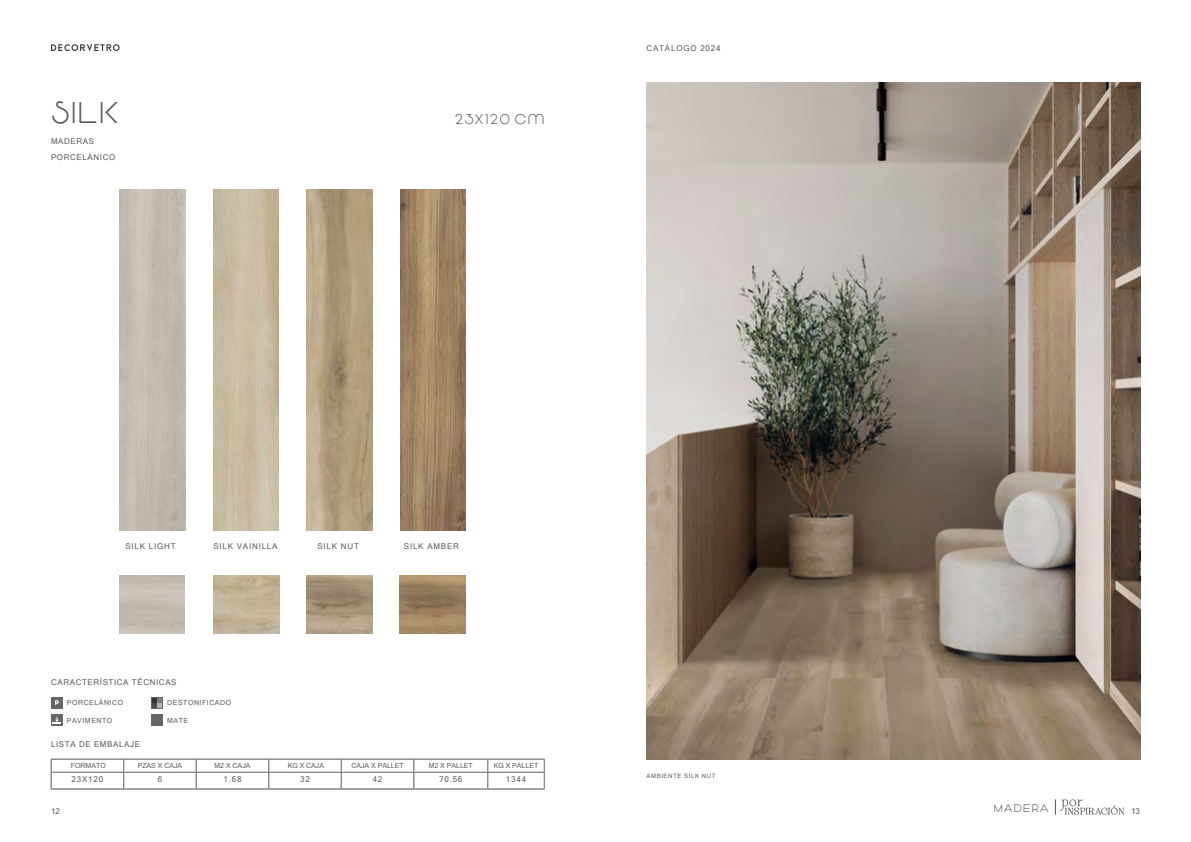
<style>
.page{position:relative;width:1191px;height:842px;background:#fff}
.page>*{position:absolute;margin:0;border:0;box-sizing:border-box;transform-origin:0 0}
.t1{font:30px "Vonique 43";color:#575756}
.t2{font:14px "Vonique 43";letter-spacing:.1em;color:#575756}
.t3{font:11px "Vonique 43";letter-spacing:.1em;color:#575756}
.t4{font:8px "Microsoft Sans Serif";letter-spacing:.1em;color:#575756}
.t5{font:8px/16px "Microsoft Sans Serif";letter-spacing:.075em;color:#575756}
.t6{font:7px "Microsoft Sans Serif";color:#575756}
.t7{font:7px "Microsoft Sans Serif";letter-spacing:.075em;color:#575756}
.t8{font:6px "Microsoft Sans Serif";letter-spacing:.1em;color:#575756}
</style>
<div class="page">
<svg style="left:51px;top:44px;width:69px;height:7px"></svg>
<svg style="left:151px;top:697px;width:12px;height:12px"></svg>
<svg style="left:153px;top:698px;width:9px;height:10px"></svg>
<div style="left:151px;top:714px;width:12px;height:12px;background:#666"></div>
<hr style="left:51px;top:772px;width:73px;height:1px;background:#878787">
<hr style="left:124px;top:772px;width:72px;height:1px;background:#878787">
<svg style="left:123px;top:760px;width:1px;height:29px"></svg>
<hr style="left:196px;top:772px;width:73px;height:1px;background:#878787">
<svg style="left:196px;top:760px;width:1px;height:29px"></svg>
<hr style="left:269px;top:772px;width:72px;height:1px;background:#878787">
<svg style="left:268px;top:760px;width:1px;height:29px"></svg>
<hr style="left:341px;top:772px;width:73px;height:1px;background:#878787">
<svg style="left:341px;top:760px;width:1px;height:29px"></svg>
<hr style="left:414px;top:772px;width:74px;height:1px;background:#878787">
<svg style="left:414px;top:760px;width:1px;height:29px"></svg>
<hr style="left:488px;top:772px;width:56px;height:1px;background:#878787">
<svg style="left:487px;top:760px;width:1px;height:29px"></svg>
<hr style="left:51px;top:759px;width:73px;height:1px;background:#878787">
<hr style="left:124px;top:759px;width:72px;height:1px;background:#878787">
<hr style="left:196px;top:759px;width:73px;height:1px;background:#878787">
<hr style="left:269px;top:759px;width:72px;height:1px;background:#878787">
<hr style="left:341px;top:759px;width:73px;height:1px;background:#878787">
<hr style="left:414px;top:759px;width:74px;height:1px;background:#878787">
<hr style="left:488px;top:759px;width:56px;height:1px;background:#878787">
<svg style="left:51px;top:760px;width:1px;height:29px"></svg>
<svg style="left:544px;top:759px;width:1px;height:30px"></svg>
<hr style="left:51px;top:789px;width:73px;height:1px;background:#878787">
<hr style="left:124px;top:789px;width:72px;height:1px;background:#878787">
<hr style="left:196px;top:789px;width:73px;height:1px;background:#878787">
<hr style="left:269px;top:789px;width:72px;height:1px;background:#878787">
<hr style="left:341px;top:789px;width:73px;height:1px;background:#878787">
<hr style="left:414px;top:789px;width:74px;height:1px;background:#878787">
<hr style="left:488px;top:789px;width:56px;height:1px;background:#878787">
<div style="left:51px;top:714px;width:12px;height:12px;background:#666"></div>
<svg style="left:52px;top:717px;width:9px;height:7px"></svg>
<div style="left:51px;top:697px;width:12px;height:12px;background:#666"></div>
<svg style="left:55px;top:700px;width:4px;height:5px"></svg>
<img style="left:307px;top:190px;width:65px;height:340px">
<img style="left:213px;top:190px;width:65px;height:340px">
<img style="left:400px;top:190px;width:65px;height:340px">
<img style="left:213px;top:575px;width:66px;height:59px">
<img style="left:307px;top:575px;width:66px;height:59px">
<img style="left:399px;top:575px;width:66px;height:59px">
<img style="left:646px;top:82px;width:494px;height:677px">
<svg style="left:1055px;top:799px;width:69px;height:16px"></svg>
<h1 class="t1" style="left:51px;top:96px;width:69px">SILK</h1>
<p class="t5" style="left:51px;top:133px;width:66px">MADERAS<br>PORCELÁNICO</p>
<h2 class="t2" style="left:455px;top:111px;width:91px">23X120 CM</h2>
<p class="t4" style="left:646px;top:43px;width:75px">CATÁLOGO 2024</p>
<p class="t4" style="left:125px;top:541px;width:52px">SILK LIGHT</p>
<p class="t4" style="left:213px;top:541px;width:66px">SILK VAINILLA</p>
<p class="t4" style="left:317px;top:541px;width:43px">SILK NUT</p>
<p class="t4" style="left:404px;top:541px;width:57px">SILK AMBER</p>
<p class="t5" style="left:51px;top:674px;width:127px">CARACTERÍSTICA TÉCNICAS</p>
<p class="t7" style="left:67px;top:698px;width:58px">PORCELÁNICO</p>
<p class="t7" style="left:67px;top:716px;width:47px">PAVIMENTO</p>
<p class="t7" style="left:167px;top:698px;width:65px">DESTONIFICADO</p>
<p class="t6" style="left:167px;top:716px;width:23px">MATE</p>
<p class="t5" style="left:51px;top:736px;width:90px">LISTA DE EMBALAJE</p>
<p class="t6" style="left:71px;top:761px;width:36px">FORMATO</p>
<p class="t6" style="left:138px;top:761px;width:46px">PZAS X CAJA</p>
<p class="t6" style="left:214px;top:761px;width:38px">M2 X CAJA</p>
<p class="t6" style="left:288px;top:761px;width:38px">KG X CAJA</p>
<p class="t6" style="left:351px;top:761px;width:54px">CAJA X PALLET</p>
<p class="t6" style="left:429px;top:761px;width:46px">M2 X PALLET</p>
<p class="t6" style="left:494px;top:761px;width:46px">KG X PALLET</p>
<p class="t4" style="left:72px;top:774px;width:33px">23X120</p>
<p class="t4" style="left:158px;top:774px;width:6px">6</p>
<p class="t4" style="left:223px;top:774px;width:19px">1.68</p>
<p class="t4" style="left:300px;top:774px;width:11px">32</p>
<p class="t4" style="left:373px;top:774px;width:11px">42</p>
<p class="t4" style="left:439px;top:774px;width:25px">70.56</p>
<p class="t4" style="left:506px;top:774px;width:22px">1344</p>
<p class="t8" style="left:646px;top:772px;width:70px">AMBIENTE SILK NUT</p>
<h3 class="t3" style="left:993px;top:802px;width:57px">MADERA</h3>
<p class="t4" style="left:51px;top:805px;width:10px">12</p>
<p class="t4" style="left:1131px;top:805px;width:10px">13</p>
</div>
